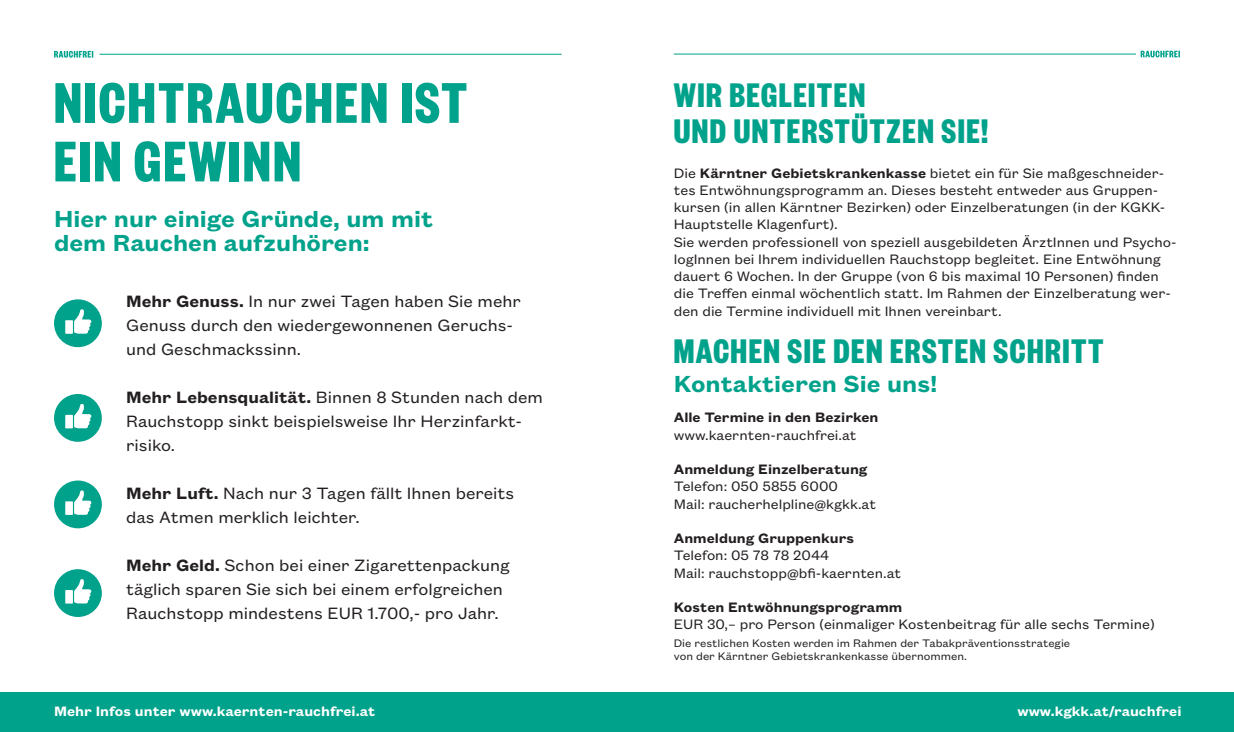
<style>
.page{position:relative;width:1234px;height:732px;background:#fff}
.page>*{position:absolute;margin:0;border:0;box-sizing:border-box;transform-origin:0 0}
.t1{font:700 63px/58.5px "Founders Grotesk X Cond";letter-spacing:.04em;color:#00a28b}
.t2{font:700 37.5px/36px "Founders Grotesk X Cond";letter-spacing:.04em;color:#00a28b}
.t3{font:600 25.5px/24px "Founders Grotesk Text";color:#00a28b}
.t4{font:18px/24px "Founders Grotesk Text";color:#231f20}
.t5{font:15px/17.2px "Founders Grotesk Text";color:#231f20}
.t6{font:600 15px "Founders Grotesk Text";color:#231f20}
.t7{font:600 15px "Founders Grotesk Text";color:#fff}
.t8{font:12px/13.5px "Founders Grotesk Text";color:#231f20}
.s1{font-weight:600}
</style>
<div class="page">
<div style="left:54px;top:299px;width:48px;height:48px;background:#00a28b;border-radius:50%"></div>
<svg style="left:74px;top:309px;width:17px;height:24px"></svg>
<div style="left:65px;top:320px;width:8px;height:13px;background:#fff"></div>
<div style="left:54px;top:393px;width:48px;height:49px;background:#00a28b;border-radius:50%"></div>
<svg style="left:74px;top:403px;width:17px;height:25px"></svg>
<div style="left:65px;top:414px;width:8px;height:14px;background:#fff"></div>
<div style="left:54px;top:480px;width:48px;height:48px;background:#00a28b;border-radius:50%"></div>
<svg style="left:74px;top:490px;width:17px;height:24px"></svg>
<div style="left:65px;top:501px;width:8px;height:13px;background:#fff"></div>
<div style="left:54px;top:568px;width:48px;height:49px;background:#00a28b;border-radius:50%"></div>
<svg style="left:74px;top:579px;width:17px;height:24px"></svg>
<div style="left:65px;top:590px;width:8px;height:13px;background:#fff"></div>
<hr style="left:99px;top:54px;width:462px;height:1px;background:#00a28b">
<svg style="left:54px;top:51px;width:39px;height:7px"></svg>
<hr style="left:673px;top:54px;width:462px;height:1px;background:#00a28b">
<svg style="left:1140px;top:51px;width:39px;height:6px"></svg>
<div style="left:0;top:691px;width:1233px;height:40px;background:#00a28b"></div>
<h1 class="t1" style="left:54px;top:70px;width:414px">NICHTRAUCHEN IST<br>EIN GEWINN</h1>
<h3 class="t3" style="left:54px;top:205px;width:380px">Hier nur einige Gründe, um mit dem Rauchen aufzuhören:</h3>
<p class="t4" style="left:126px;top:287px;width:396px"><span class="s1">Mehr Genuss.</span> In nur zwei Tagen haben Sie mehr<br>Genuss durch den wiedergewonnenen Geruchs&shy;und Geschmackssinn.</p>
<p class="t4" style="left:126px;top:383px;width:418px"><span class="s1">Mehr Lebensqualität.</span> Binnen 8 Stunden nach dem<br>Rauchstopp sinkt beispielsweise Ihr Herzinfarkt&shy;risiko.</p>
<p class="t4" style="left:126px;top:479px;width:389px"><span class="s1">Mehr Luft.</span> Nach nur 3 Tagen fällt Ihnen bereits das Atmen merklich leichter.</p>
<p class="t4" style="left:126px;top:551px;width:385px"><span class="s1">Mehr Geld.</span> Schon bei einer Zigarettenpackung täglich sparen Sie sich bei einem erfolgreichen<br>Rauchstopp mindestens EUR 1.700,- pro Jahr.</p>
<h2 class="t2" style="left:673px;top:75px;width:316px">WIR BEGLEITEN<br>UND UNTERSTÜTZEN SIE!</h2>
<p class="t5" style="left:673px;top:163px;width:504px">Die <span class="s1">Kärntner Gebietskrankenkasse</span> bietet ein für Sie maßgeschneider&shy;tes Entwöhnungsprogramm an. Dieses besteht entweder aus Gruppen&shy;kursen (in allen Kärntner Bezirken) oder Einzelberatungen (in der KGKK-Hauptstelle Klagenfurt).<br>Sie werden professionell von speziell ausgebildeten ÄrztInnen und Psycho&shy;logInnen bei Ihrem individuellen Rauchstopp begleitet. Eine Entwöhnung dauert 6 Wochen. In der Gruppe (von 6 bis maximal 10 Personen) finden die Treffen einmal wöchentlich statt. Im Rahmen der Einzelberatung wer&shy;den die Termine individuell mit Ihnen vereinbart.</p>
<h2 class="t2" style="left:673px;top:331px;width:431px">MACHEN SIE DEN ERSTEN SCHRITT</h2>
<h3 class="t3" style="left:673px;top:370px;width:265px">Kontaktieren Sie uns!</h3>
<p class="t6" style="left:673px;top:407px;width:206px">Alle Termine in den Bezirken</p>
<p class="t5" style="left:673px;top:425px;width:184px">www.kaernten-rauchfrei.at</p>
<p class="t6" style="left:673px;top:458px;width:195px">Anmeldung Einzelberatung</p>
<p class="t5" style="left:673px;top:476px;width:203px">Telefon: 050 5855 6000<br>Mail: raucherhelpline@kgkk.at</p>
<p class="t6" style="left:673px;top:527px;width:182px">Anmeldung Gruppenkurs</p>
<p class="t5" style="left:673px;top:545px;width:229px">Telefon: 05 78 78 2044<br>Mail: rauchstopp@bfi-kaernten.at</p>
<p class="t6" style="left:673px;top:596px;width:230px">Kosten Entwöhnungsprogramm</p>
<p class="t5" style="left:673px;top:614px;width:482px">EUR 30,– pro Person (einmaliger Kostenbeitrag für alle sechs Termine)</p>
<p class="t8" style="left:673px;top:635px;width:398px">Die restlichen Kosten werden im Rahmen der Tabakpräventionsstrategie von der Kärntner Gebietskrankenkasse übernommen.</p>
<p class="t7" style="left:54px;top:700px;width:323px">Mehr Infos unter www.kaernten-rauchfrei.at</p>
<p class="t7" style="left:1017px;top:700px;width:165px">www.kgkk.at/rauchfrei</p>
</div>
